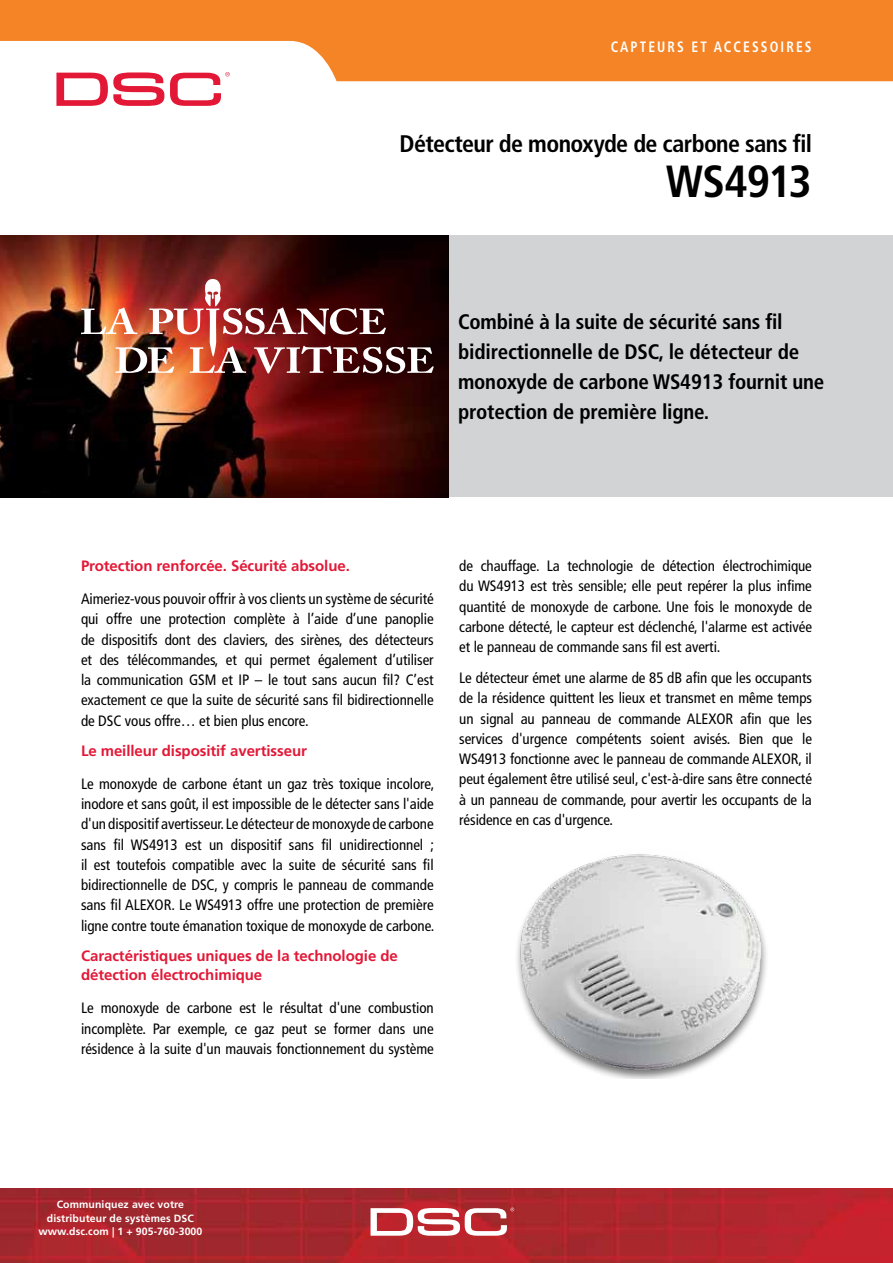
<style>
.page{position:relative;width:893px;height:1263px;background:#fff}
.page>*{position:absolute;margin:0;border:0;box-sizing:border-box;transform-origin:0 0}
.t1{font:700 condensed 45px "Frutiger LT Std";letter-spacing:-.025em;color:#000}
.t2{font:700 condensed 24px "Frutiger LT Std";letter-spacing:-.025em;color:#000}
.t3{font:700 condensed 21px/30px "Frutiger LT Std";letter-spacing:-.01em;color:#000}
.t4{font:condensed 15px/20.2px "Frutiger LT Std";letter-spacing:-.005em;color:#000;text-align:justify}
.t5{font:700 15px/19.5px "Frutiger LT Std";letter-spacing:-.005em;color:#e31837}
.t6{font:700 condensed 15px "Frutiger LT Std";letter-spacing:.155em;color:#fff;scale:.9 1}
.t7{font:700 10.5px/14px "Frutiger LT Std";letter-spacing:.01em;color:#fff;text-align:center}
</style>
<div class="page">
<svg style="left:0;top:0;width:893px;height:81px;fill:#f58426"></svg>
<img style="left:0;top:1188px;width:893px;height:75px">
<svg style="left:56px;top:72px;width:108px;height:34px"></svg>
<svg style="left:170px;top:72px;width:60px;height:34px"></svg>
<div style="left:434px;top:235px;width:459px;height:261px;background:#d1d3d4"></div>
<img style="left:0;top:235px;width:448px;height:262px">
<svg style="left:371px;top:1207px;width:143px;height:29px"></svg>
<img style="left:81px;top:279px;width:353px;height:94px">
<img style="left:517px;top:854px;width:250px;height:224px">
<p class="t6" style="left:611px;top:38px;width:225px">CAPTEURS ET ACCESSOIRES</p>
<h2 class="t2" style="left:400px;top:130px;width:414px">Détecteur de monoxyde de carbone sans fil</h2>
<h1 class="t1" style="left:666px;top:155px;width:148px">WS4913</h1>
<h3 class="t3" style="left:458px;top:306px;width:368px">Combiné à la suite de sécurité sans fil bidirectionnelle de DSC, le détecteur de monoxyde de carbone WS4913 fournit une protection de première ligne.</h3>
<p class="t5" style="left:81px;top:556px;width:270px">Protection renforcée. Sécurité absolue.</p>
<p class="t4" style="left:81px;top:589px;width:354px">Aimeriez-vous pouvoir offrir à vos clients un système de sécurité qui offre une protection complète à l’aide d’une panoplie de dispositifs dont des claviers, des sirènes, des détecteurs et des télécommandes, et qui permet également d’utiliser la communication GSM et IP – le tout sans aucun fil? C’est exactement ce que la suite de sécurité sans fil bidirectionnelle de DSC vous offre… et bien plus encore.</p>
<p class="t5" style="left:81px;top:741px;width:227px">Le meilleur dispositif avertisseur</p>
<p class="t4" style="left:81px;top:774px;width:355px">Le monoxyde de carbone étant un gaz très toxique incolore, inodore et sans goût, il est impossible de le détecter sans l'aide d'un dispositif avertisseur. Le détecteur de monoxyde de carbone sans fil WS4913 est un dispositif sans fil unidirectionnel ; il est toutefois compatible avec la suite de sécurité sans fil bidirectionnelle de DSC, y compris le panneau de commande sans fil ALEXOR. Le WS4913 offre une protection de première ligne contre toute émanation toxique de monoxyde de carbone.</p>
<p class="t5" style="left:81px;top:946px;width:318px">Caractéristiques uniques de la technologie de détection électrochimique</p>
<p class="t4" style="left:81px;top:998px;width:354px">Le monoxyde de carbone est le résultat d'une combustion incomplète. Par exemple, ce gaz peut se former dans une résidence à la suite d'un mauvais fonctionnement du système</p>
<p class="t4" style="left:459px;top:556px;width:354px">de chauffage. La technologie de détection électrochimique du WS4913 est très sensible; elle peut repérer la plus infime quantité de monoxyde de carbone. Une fois le monoxyde de carbone détecté, le capteur est déclenché, l'alarme est activée et le panneau de commande sans fil est averti.</p>
<p class="t4" style="left:459px;top:668px;width:354px">Le détecteur émet une alarme de 85 dB afin que les occupants de la résidence quittent les lieux et transmet en même temps un signal au panneau de commande ALEXOR afin que les services d'urgence compétents soient avisés. Bien que le WS4913 fonctionne avec le panneau de commande ALEXOR, il peut également être utilisé seul, c'est-à-dire sans être connecté à un panneau de commande, pour avertir les occupants de la résidence en cas d'urgence.</p>
<p class="t7" style="left:38px;top:1197px;width:165px">Communiquez avec votre distributeur de systèmes DSC www.dsc.com | 1 + 905-760-3000</p>
</div>
